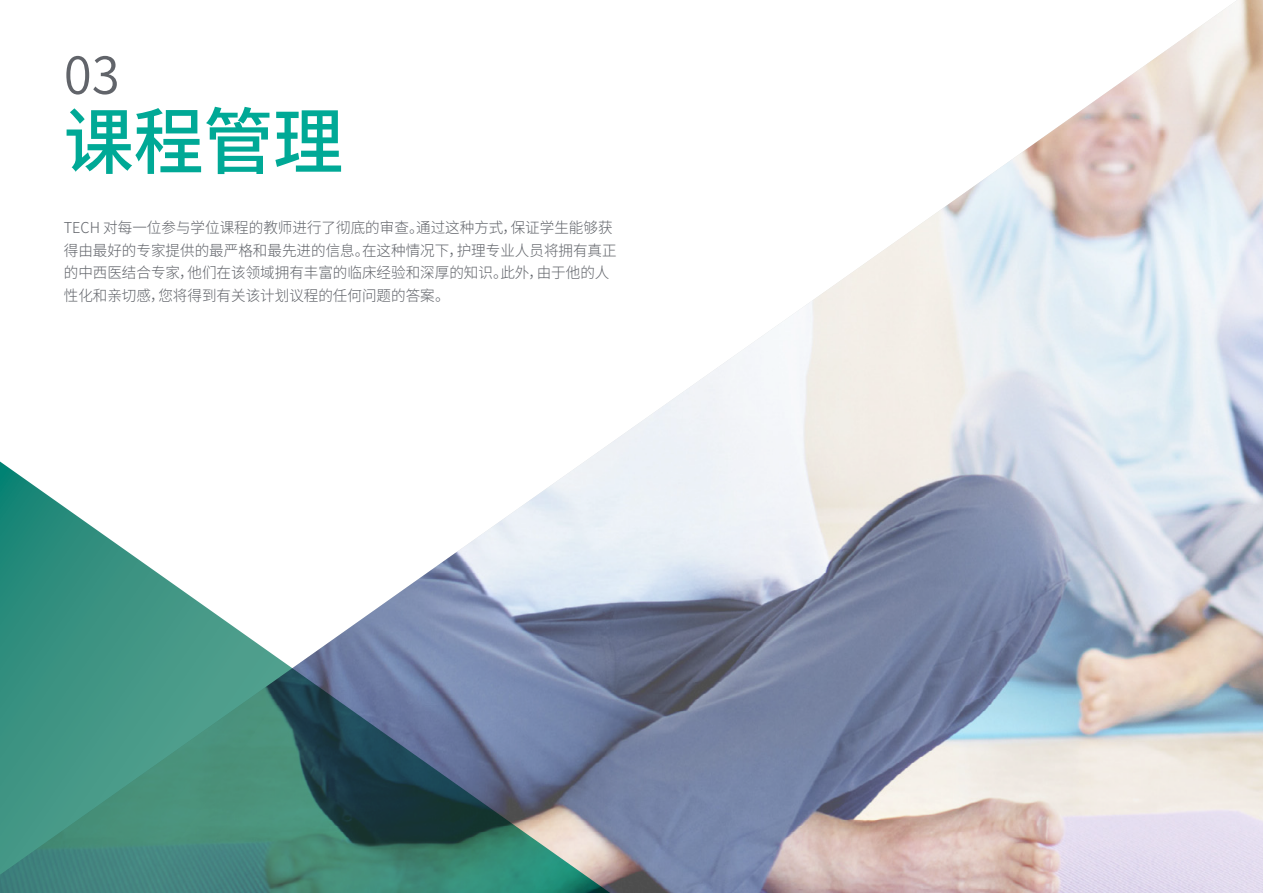
<style>
.page{position:relative;width:1263px;height:893px;background:#fff}
.page>*{position:absolute;margin:0;border:0;box-sizing:border-box;transform-origin:0 0}
.t1{font:500 72px "Source Han Sans CN";color:#00a996}
.t2{font:52.5px "Source Han Sans CN";color:#61646a}
.t3{font:300 15px/22.5px "Source Han Sans CN";color:#61646a}
</style>
<div class="page">
<img style="left:607px;top:0;width:656px;height:893px">
<svg style="left:0;top:446px;width:640px;height:447px"></svg>
<h2 class="t2" style="left:64px;top:45px;width:57px">03</h2>
<h1 class="t1" style="left:64px;top:101px;width:281px">课程管理</h1>
<p class="t3" style="left:64px;top:217px;width:554px">TECH 对每一位参与学位课程的教师进行了彻底的审查。通过这种方式，保证学生能够获得由最好的专家提供的最严格和最先进的信息。在这种情况下，护理专业人员将拥有真正的中西医结合专家，他们在该领域拥有丰富的临床经验和深厚的知识。此外，由于他的人性化和亲切感，您将得到有关该计划议程的任何问题的答案。</p>
</div>
